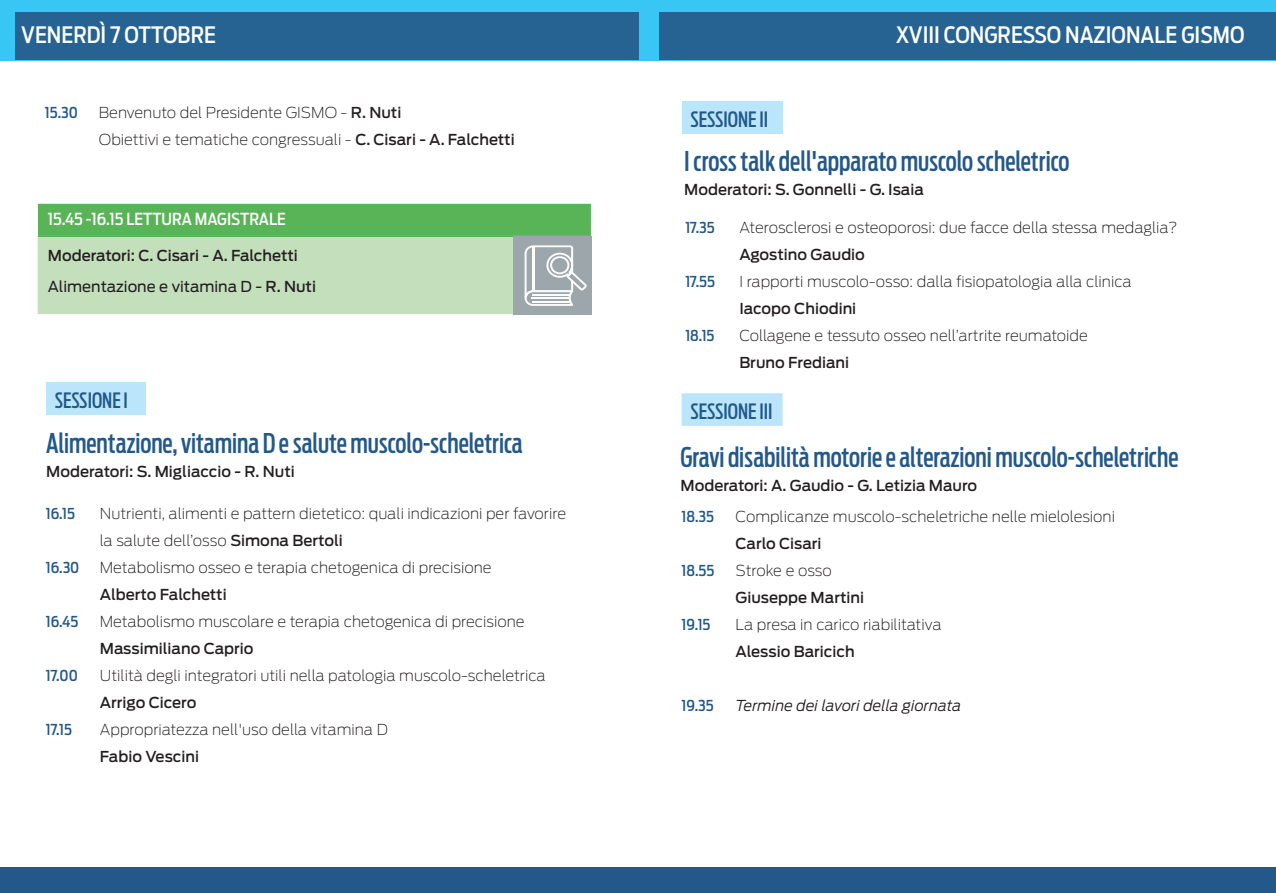
<style>
.page{position:relative;width:1276px;height:893px;background:#fff}
.page>*{position:absolute;margin:0;border:0;box-sizing:border-box;transform-origin:0 0}
.t1{font:500 27px "Antenna Extra Cond";color:#23588a}
.t2{font:500 22.5px "Antenna Cond";color:#fff}
.t3{font:500 21px "Antenna Extra Cond";color:#23588a}
.t4{font:500 16.5px "Antenna Cond";color:#fff}
.t5{font:200 15px/27px "Antenna";color:#231f20}
.t6{font:500 15px/31.5px "Antenna";color:#231f20}
.t7{font:500 15px "Antenna Cond";color:#23588a}
.t8{font:italic 300 15px "Antenna";color:#231f20}
.s1{font-weight:500}
.s2{font-weight:400}
</style>
<div class="page">
<div style="left:0;top:867px;width:1276px;height:26px;background:#23588a"></div>
<div style="left:0;top:0;width:1276px;height:61px;background:#38c6f4"></div>
<div style="left:15px;top:13px;width:623px;height:47px;background:#266292"></div>
<div style="left:659px;top:13px;width:617px;height:47px;background:#266292"></div>
<svg style="left:38px;top:204px;width:553px;height:110px;background:#a1ce9c"></svg>
<hr style="left:532px;top:294px;width:38px;height:1px;background:#fbfbfb">
<hr style="left:532px;top:297px;width:38px;height:2px;background:#fbfbfb">
<hr style="left:532px;top:301px;width:38px;height:1px;background:#fbfbfb">
<div style="left:46px;top:383px;width:99px;height:32px;background:#bae5fa"></div>
<div style="left:681px;top:102px;width:101px;height:32px;background:#bae5fa"></div>
<div style="left:681px;top:393px;width:101px;height:33px;background:#bae5fa"></div>
<h2 class="t2" style="left:21px;top:22px;width:196px">VENERDÌ 7 OTTOBRE</h2>
<h2 class="t2" style="left:895px;top:22px;width:350px">XVIII CONGRESSO NAZIONALE GISMO</h2>
<p class="t7" style="left:45px;top:104px;width:35px">15.30</p>
<p class="t5" style="left:99px;top:99px;width:417px">Benvenuto del Presidente GISMO - <span class="s1">R. Nuti<br></span>Obiettivi e tematiche congressuali - <span class="s1">C. Cisari - A. Falchetti</span></p>
<p class="t4" style="left:48px;top:209px;width:240px">15.45 -16.15 LETTURA MAGISTRALE</p>
<p class="t6" style="left:48px;top:240px;width:270px">Moderatori: C. Cisari - A. Falchetti<br><span class="s2">Alimentazione e vitamina D -</span> R. Nuti</p>
<h3 class="t3" style="left:55px;top:388px;width:75px">SESSIONE I</h3>
<h1 class="t1" style="left:46px;top:427px;width:478px">Alimentazione, vitamina D e salute muscolo-scheletrica</h1>
<p class="t6" style="left:46px;top:456px;width:250px">Moderatori: S. Migliaccio - R. Nuti</p>
<p class="t7" style="left:46px;top:505px;width:31px">16.15</p>
<p class="t5" style="left:100px;top:500px;width:468px">Nutrienti, alimenti e pattern dietetico: quali indicazioni per favorire la salute dell’osso <span class="s1">Simona Bertoli</span></p>
<p class="t7" style="left:46px;top:559px;width:35px">16.30</p>
<p class="t5" style="left:100px;top:554px;width:393px">Metabolismo osseo e terapia chetogenica di precisione</p>
<p class="t6" style="left:100px;top:579px;width:128px">Alberto Falchetti</p>
<p class="t7" style="left:46px;top:613px;width:34px">16.45</p>
<p class="t5" style="left:100px;top:608px;width:426px">Metabolismo muscolare e terapia chetogenica di precisione</p>
<p class="t6" style="left:100px;top:633px;width:155px">Massimiliano Caprio</p>
<p class="t7" style="left:46px;top:667px;width:33px">17.00</p>
<p class="t5" style="left:100px;top:662px;width:447px">Utilità degli integratori utili nella patologia muscolo-scheletrica</p>
<p class="t6" style="left:100px;top:687px;width:98px">Arrigo Cicero</p>
<p class="t7" style="left:46px;top:721px;width:28px">17.15</p>
<p class="t5" style="left:100px;top:716px;width:289px">Appropriatezza nell'uso della vitamina D</p>
<p class="t6" style="left:100px;top:741px;width:101px">Fabio Vescini</p>
<h3 class="t3" style="left:690px;top:107px;width:79px">SESSIONE II</h3>
<h1 class="t1" style="left:684px;top:145px;width:387px">I cross talk dell'apparato muscolo scheletrico</h1>
<p class="t6" style="left:684px;top:174px;width:241px">Moderatori: S. Gonnelli - G. Isaia</p>
<p class="t7" style="left:685px;top:219px;width:31px">17.35</p>
<p class="t5" style="left:739px;top:214px;width:440px">Aterosclerosi e osteoporosi: due facce della stessa medaglia?</p>
<p class="t6" style="left:739px;top:239px;width:127px">Agostino Gaudio</p>
<p class="t7" style="left:685px;top:273px;width:31px">17.55</p>
<p class="t5" style="left:739px;top:268px;width:394px">I rapporti muscolo-osso: dalla fisiopatologia alla clinica</p>
<p class="t6" style="left:739px;top:293px;width:118px">Iacopo Chiodini</p>
<p class="t7" style="left:685px;top:327px;width:31px">18.15</p>
<p class="t5" style="left:739px;top:322px;width:350px">Collagene e tessuto osseo nell’artrite reumatoide</p>
<p class="t6" style="left:739px;top:347px;width:111px">Bruno Frediani</p>
<h3 class="t3" style="left:690px;top:399px;width:83px">SESSIONE III</h3>
<h1 class="t1" style="left:680px;top:441px;width:500px">Gravi disabilità motorie e alterazioni muscolo-scheletriche</h1>
<p class="t6" style="left:680px;top:470px;width:298px">Moderatori: A. Gaudio - G. Letizia Mauro</p>
<p class="t7" style="left:681px;top:508px;width:34px">18.35</p>
<p class="t5" style="left:735px;top:503px;width:381px">Complicanze muscolo-scheletriche nelle mielolesioni</p>
<p class="t6" style="left:735px;top:528px;width:87px">Carlo Cisari</p>
<p class="t7" style="left:681px;top:562px;width:34px">18.55</p>
<p class="t5" style="left:735px;top:557px;width:98px">Stroke e osso</p>
<p class="t6" style="left:735px;top:582px;width:130px">Giuseppe Martini</p>
<p class="t7" style="left:681px;top:616px;width:30px">19.15</p>
<p class="t5" style="left:735px;top:611px;width:207px">La presa in carico riabilitativa</p>
<p class="t6" style="left:735px;top:636px;width:121px">Alessio Baricich</p>
<p class="t7" style="left:681px;top:697px;width:34px">19.35</p>
<p class="t8" style="left:735px;top:697px;width:227px">Termine dei lavori della giornata</p>
</div>
